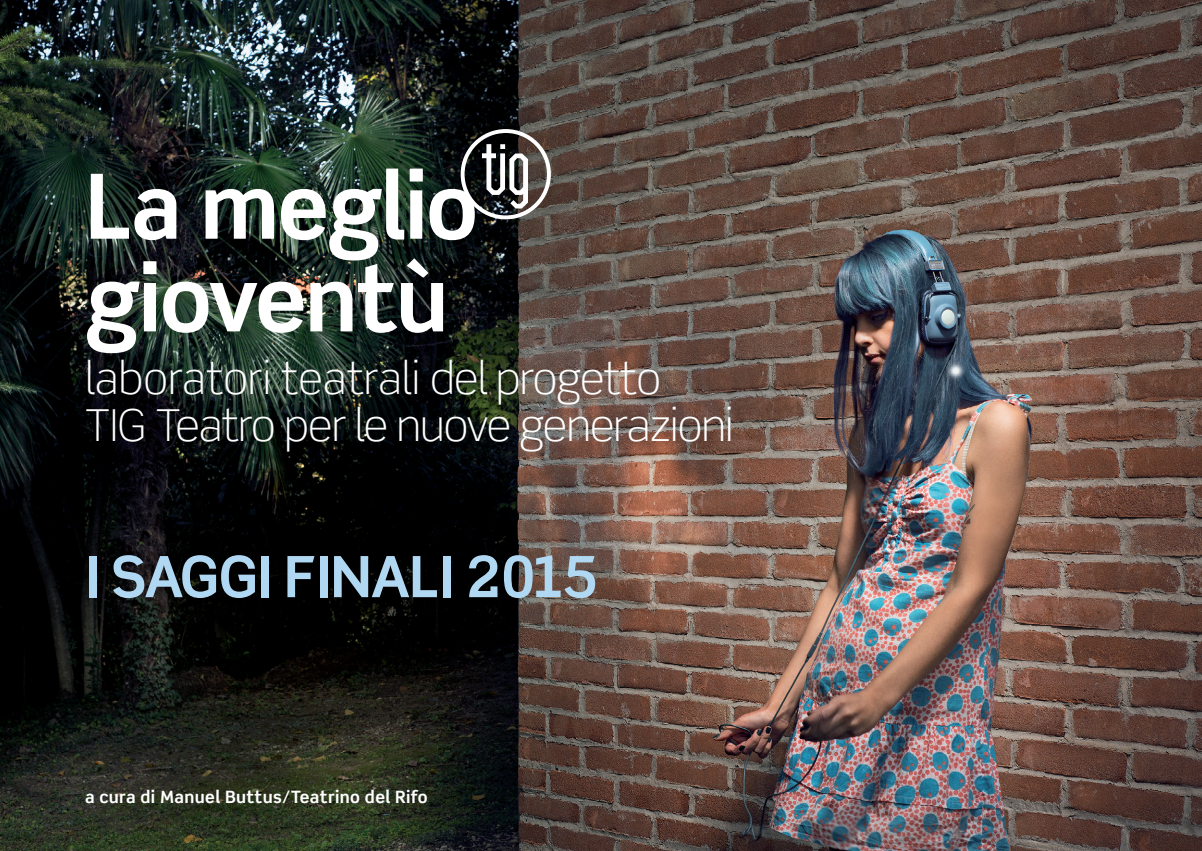
<style>
.page{position:relative;width:1202px;height:851px;background:#fff}
.page>*{position:absolute;margin:0;border:0;box-sizing:border-box;transform-origin:0 0}
.t1{font:700 90px/92.6px "Scene";letter-spacing:-.02em;color:#fff}
.t2{font:700 57px "Scene";letter-spacing:-.02em;color:#b1d8f2}
.t3{font:300 44px/47px "Scene";letter-spacing:-.02em;color:#fff}
.t4{font:700 17px "Scene";letter-spacing:.02em;color:#fff}
.s1{font-family:"Scene Alt"}
</style>
<div class="page">
<img style="left:0;top:0;width:1202px;height:850px">
<svg style="left:461px;top:129px;width:90px;height:90px"></svg>
<h1 class="t1" style="left:85px;top:159px;width:395px">La meglio gioventù</h1>
<p class="t3" style="left:85px;top:355px;width:650px">laboratori teatrali del progetto<br>TIG Teatro per le nuove generazioni</p>
<p class="t2" style="left:85px;top:541px;width:515px">I saggi finali <span class="s1">2015</span></p>
<p class="t4" style="left:85px;top:786px;width:344px">a cura di Manuel Buttus/Teatrino del Rifo</p>
</div>
